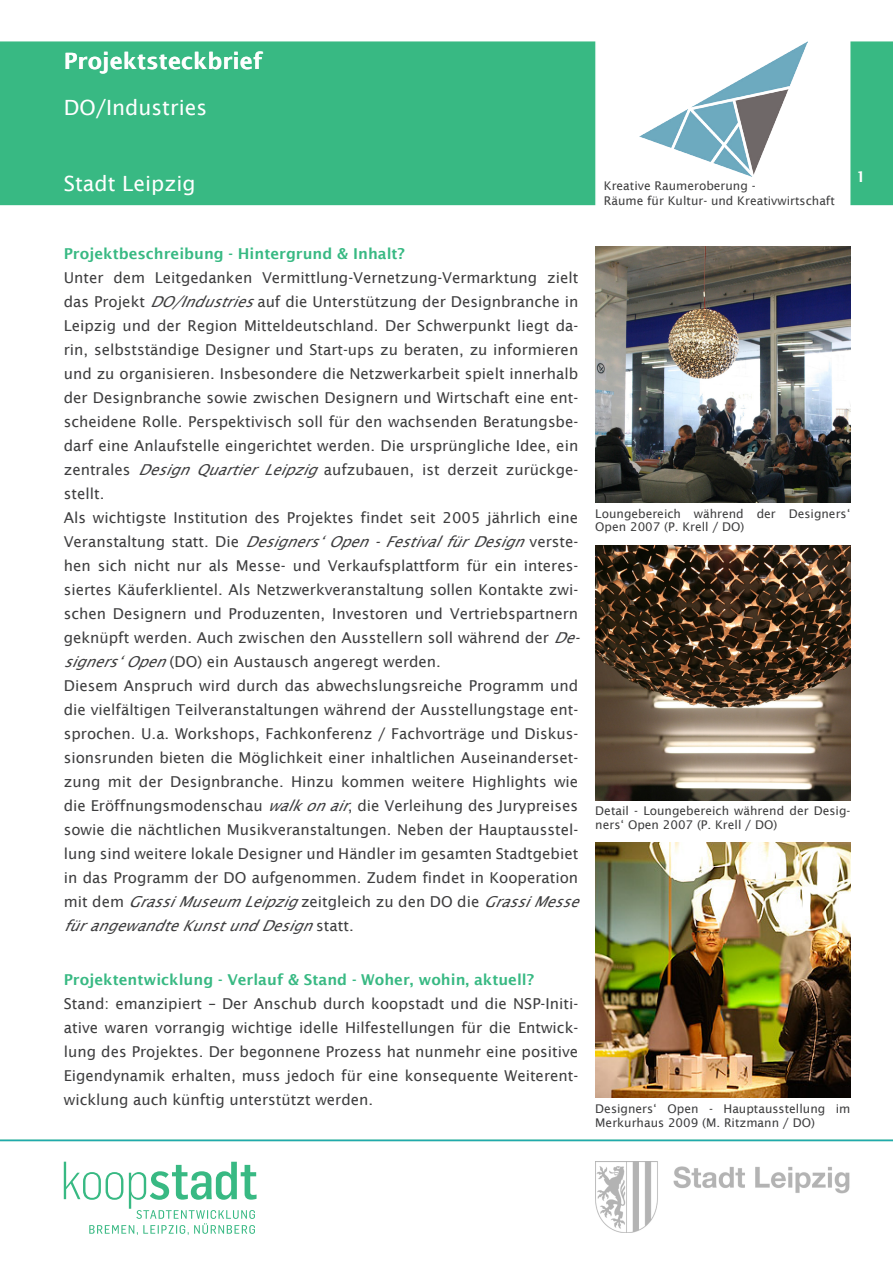
<style>
.page{position:relative;width:893px;height:1263px;background:#fff}
.page>*{position:absolute;margin:0;border:0;box-sizing:border-box;transform-origin:0 0}
.t1{font:600 22.5px "Lucida Sans";color:#fff}
.t2{font:21px "Lucida Sans";color:#fff}
.Mengentext{font:15px/24px "Lucida Sans";color:#3e3e3f;text-align:justify}
.B_Überschriften{font:600 15px "Lucida Sans";color:#38b983}
.Seitenzahl{font:600 15px "Lucida Sans";color:#fff}
.Bildunterschriften{font:12px/13.5px "Lucida Sans";color:#3e3e3f}
.Logo_Schrift{font:12px "Lucida Sans";color:#3e3e3f}
.s1{font-style:italic}
</style>
<div class="page">
<svg style="left:64px;top:1162px;width:193px;height:73px"></svg>
<hr style="left:0;top:1140px;width:893px;height:1px;background:#20aaac">
<div style="left:0;top:41px;width:893px;height:164px;background:#38b983"></div>
<div style="left:595px;top:20px;width:255px;height:199px;background:#fff"></div>
<img style="left:640px;top:41px;width:168px;height:135px">
<img style="left:595px;top:1162px;width:255px;height:70px">
<img style="left:595px;top:843px;width:255px;height:255px">
<img style="left:595px;top:545px;width:255px;height:255px">
<img style="left:595px;top:247px;width:255px;height:255px">
<p class="t1" style="left:64px;top:48px;width:200px">Projektsteckbrief</p>
<p class="t2" style="left:64px;top:96px;width:145px">DO/Industries</p>
<p class="t2" style="left:64px;top:172px;width:133px">Stadt Leipzig</p>
<p class="Seitenzahl" style="left:856px;top:168px;width:11px">1</p>
<p class="Logo_Schrift" style="left:604px;top:179px;width:153px">Kreative Raumeroberung -</p>
<p class="Logo_Schrift" style="left:604px;top:194px;width:233px">Räume für Kultur- und Kreativwirtschaft</p>
<p class="B_Überschriften" style="left:64px;top:245px;width:343px">Projektbeschreibung - Hintergrund &amp; Inhalt?</p>
<p class="Mengentext" style="left:64px;top:266px;width:516px">Unter dem Leitgedanken Vermittlung-Vernetzung-Vermarktung zielt das Projekt <span class="s1">DO/Industries</span>auf die Unterstützung der Designbranche in Leipzig und der Region Mitteldeutschland. Der Schwerpunkt liegt da&shy;rin, selbstständige Designer und Start-ups zu beraten, zu informieren und zu organisieren. Insbesondere die Netzwerkarbeit spielt innerhalb der Designbranche sowie zwischen Designern und Wirtschaft eine ent&shy;scheidene Rolle. Perspektivisch soll für den wachsenden Beratungsbe&shy;darf eine Anlaufstelle eingerichtet werden. Die ursprüngliche Idee, ein zentrales <span class="s1">DesignQuartierLeipzig</span>aufzubauen, ist derzeit zurückge&shy;stellt.</p>
<p class="Mengentext" style="left:64px;top:506px;width:524px;text-align:left">Als wichtigste Institution des Projektes findet seit 2005 jährlich eine Ve ra n s t a l t u n g s t att . D i e <span class="s1">Designers‘Open-FestivalfürDesign</span>ve r s t e - hen sich nicht nur als Messe- und Verkaufsplattform für ein interes&shy;siertes Käuferklientel. Als Netzwerkveranstaltung sollen Kontakte zwi&shy;schen Designern und Produzenten, Investoren und Vertriebspartnern geknüpft werden. Auch zwischen den Ausstellern soll während der <span class="s1">De&shy;signers‘Open</span>(DO) ein Austausch angeregt werden.</p>
<p class="Mengentext" style="left:64px;top:674px;width:524px;text-align:left">Diesem Anspruch wird durch das abwechslungsreiche Programm und die vielfältigen Teilveranstaltungen während der Ausstellungstage ent&shy;sprochen. U.a. Workshops, Fachkonferenz / Fachvorträge und Diskus&shy;sionsrunden bieten die Möglichkeit einer inhaltlichen Auseinanderset&shy;zung mit der Designbranche. Hinzu kommen weitere Highlights wie die Eröffnungsmodenschau <span class="s1">walkonair</span>, die Verleihung des Jurypreises sowie die nächtlichen Musikveranstaltungen. Neben der Hauptausstel&shy;lung sind weitere lokale Designer und Händler im gesamten Stadtgebiet in das Programm der DO aufgenommen. Zudem findet in Kooperation m i t d e m <span class="s1">GrassiMuseumLeipzig</span>z e i t g l e i c h z u d e n D O d i e <span class="s1">GrassiMesse fürangewandteKunstundDesign</span>s t a t t .</p>
<p class="B_Überschriften" style="left:64px;top:971px;width:472px">Projektentwicklung - Verlauf &amp; Stand - Woher, wohin, aktuell?</p>
<p class="Mengentext" style="left:64px;top:992px;width:516px">Stand: emanzipiert – Der Anschub durch koopstadt und die NSP-Initi&shy;ative waren vorrangig wichtige idelle Hilfestellungen für die Entwick&shy;lung des Projektes. Der begonnene Prozess hat nunmehr eine positive Eigendynamik erhalten, muss jedoch für eine konsequente Weiterent&shy;wicklung auch künftig unterstützt werden.</p>
<p class="Bildunterschriften" style="left:595px;top:507px;width:257px">Loungebereich während der Designers‘<br>Open 2007 (P. Krell / DO)</p>
<p class="Bildunterschriften" style="left:595px;top:804px;width:257px">Detail - Loungebereich während der Desig&shy;ners‘ Open 2007 (P. Krell / DO)</p>
<p class="Bildunterschriften" style="left:595px;top:1102px;width:257px">Designers‘ Open - Hauptausstellung im<br>Merkurhaus 2009 (M. Ritzmann / DO)</p>
</div>
